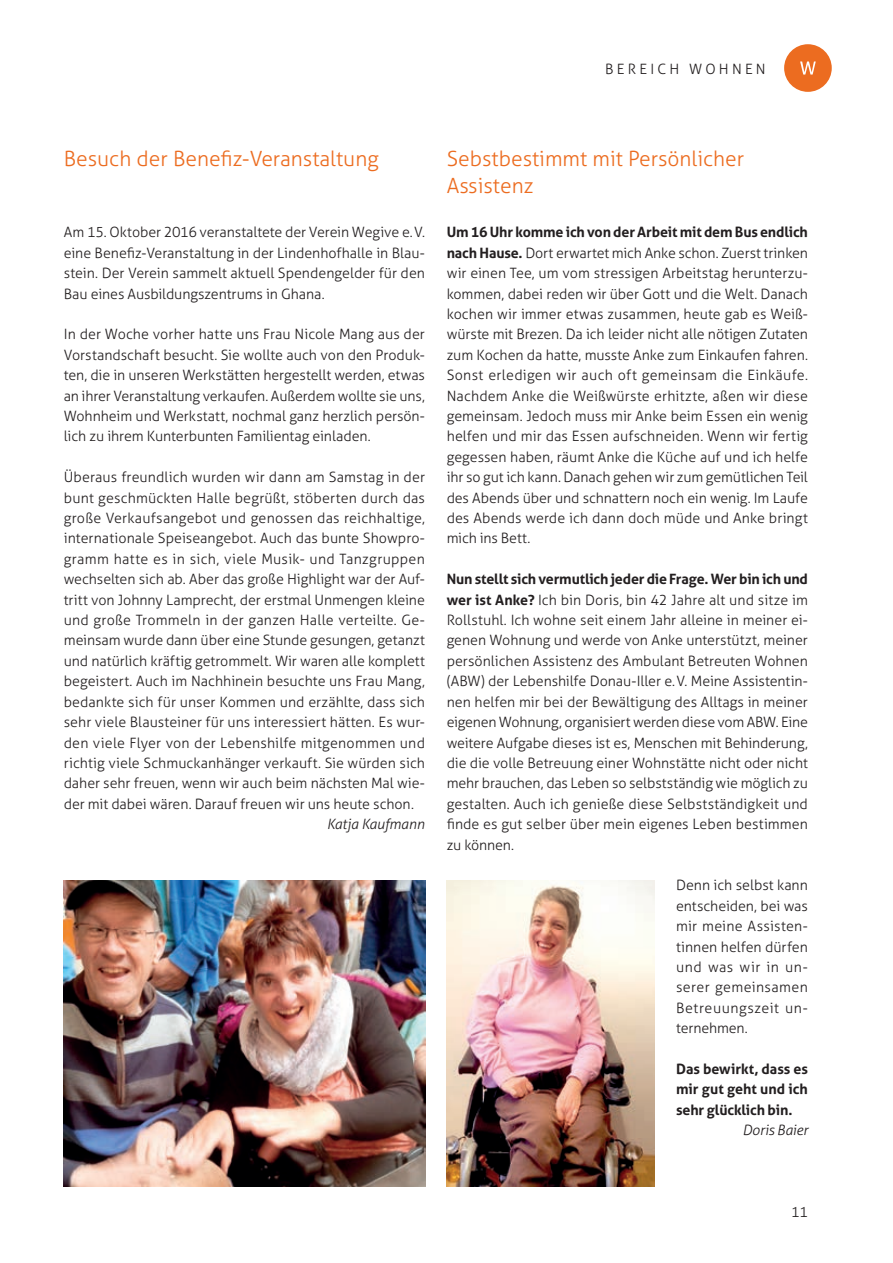
<style>
.page{position:relative;width:893px;height:1263px;background:#fff}
.page>*{position:absolute;margin:0;border:0;box-sizing:border-box;transform-origin:0 0}
.t1{font:300 21px/27px "Aller";color:#ec6c20}
.t2{font:300 14.25px/20.4px "Aller";color:#231f20;text-align:justify}
.t3{font:700 14.25px/20.4px "Aller";letter-spacing:-.005em;color:#231f20;text-align:justify}
.t4{font:italic 300 14.25px "Aller";letter-spacing:-.01em;color:#231f20}
.s1{font-weight:700}
</style>
<div class="page">
<img style="left:64px;top:880px;width:361px;height:306px">
<img style="left:447px;top:880px;width:208px;height:306px">
<div style="left:784px;top:44px;width:48px;height:48px;background:#ec6c20;border-radius:50%"></div>
<svg style="left:800px;top:61px;width:16px;height:14px"></svg>
<p class="t2" style="left:605px;top:59px;width:98px">bE RE ICH wohn</p>
<p class="t2" style="left:745px;top:59px;width:19px">en</p>
<h1 class="t1" style="left:64px;top:145px;width:316px">Besuch der Benefiz-Veranstaltung</h1>
<p class="t2" style="left:64px;top:222px;width:363px">Am 15. Oktober 2016 veranstaltete der Verein Wegive e.V. eine Benefiz-Veranstaltung in der Lindenhofhalle in Blau&shy;stein. Der Verein sammelt aktuell Spendengelder für den Bau eines Ausbildungszentrums in G hana.</p>
<p class="t2" style="left:64px;top:324px;width:363px">In der Woche vorher hatte uns Frau Nicole Mang aus der Vorstandschaft besucht. Sie wollte auch von den Produk&shy;ten, die in unseren Werkstätten hergestellt werden, etwas an ihrer Veranstaltung verkaufen. Außerdem wollte sie uns, Wohnheim und Werkstatt, nochmal ganz herzlich persön&shy;lich zu ihrem Kunterbunten Familientag einladen.</p>
<p class="t2" style="left:64px;top:467px;width:363px">Überaus freundlich wurden wir dann am Samstag in der bunt geschmückten Halle begrüßt, stöberten durch das große Verkaufsangebot und genossen das reichhaltige, internationale Speiseangebot. Auch das bunte Showpro&shy;gramm hatte es in sich, viele Musik- und Tanzgruppen wechselten sich ab. Aber das große Highlight war der Auf&shy;tritt von Johnny Lamprecht, der erstmal U nmengen kleine und große Trommeln in der ganzen Halle verteilte. G e&shy;meinsam wurde dann über eine Stunde gesungen, getanzt und natürlich kräftig getrommelt. Wir waren alle komplett begeistert. Auch im Nachhinein besuchte uns Frau Mang, bedankte sich für unser Kommen und erzählte, dass sich sehr viele Blausteiner für uns interessiert hätten. Es wur&shy;den viele Flyer von der Lebenshilfe mitgenommen und richtig viele Schmuckanhänger verkauft. Sie würden sich daher sehr freuen, wenn wir auch beim nächsten Mal wie&shy;der mit dabei wären. Darauf freuen wir uns heute schon.</p>
<p class="t4" style="left:327px;top:815px;width:99px">Katja Kaufmann</p>
<h1 class="t1" style="left:447px;top:145px;width:299px">Sebstbestimmt mit Persönlicher<br>Assistenz</h1>
<p class="t2" style="left:447px;top:222px;width:363px"><span class="s1">Um 16 Uhr komme ich von der Arbeit mit dem Bus endlich nach Hause.</span> Dort erwartet mich Anke schon. Zuerst trinken wir einen Tee, um vom stressigen Arbeitstag herunterzu&shy;kommen, dabei reden wir über Gott und die Welt. Danach kochen wir immer etwas zusammen, heute gab es Weiß&shy;würste mit Brezen. Da ich leider nicht alle nötigen Zutaten zum Kochen da hatte, musste Anke zum Einkaufen fahren.<br>Sonst erledigen wir auch oft gemeinsam die Einkäufe.<br>Nachdem Anke die Weißwürste erhitzte, aßen wir diese gemeinsam. Jedoch muss mir Anke beim Essen ein wenig helfen und mir das Essen aufschneiden. Wenn wir fertig gegessen haben, räumt Anke die Küche auf und ich helfe ihr so gut ich kann. Danach gehen wir zum gemütlichen Teil des Abends über und schnattern noch ein wenig. Im Laufe des Abends werde ich dann doch müde und Anke bringt mich ins Bett.</p>
<p class="t2" style="left:447px;top:569px;width:363px"><span class="s1">Nun stellt sich vermutlich jeder die Frage. Wer bin ich und wer ist Anke?</span> Ich bin Doris, bin 42 Jahre alt und sitze im Rollstuhl. Ich wohne seit einem Jahr alleine in meiner ei&shy;genen Wohnung und werde von Anke unterstützt, meiner persönlichen Assistenz des Ambulant Betreuten Wohnen (ABW) der Lebenshilfe Donau-Iller e.V. Meine Assistentin&shy;nen helfen mir bei der Bewältigung des Alltags in meiner eigenen Wohnung, organisiert werden diese vom ABW. Eine weitere Aufgabe dieses ist es, Menschen mit Behinderung, die die volle Betreuung einer Wohnstätte nicht oder nicht mehr brauchen, das Leben so selbstständig wie möglich zu gestalten. Auch ich genieße diese Selbstständigkeit und finde es gut selber über mein eigenes Leben bestimmen zu können.</p>
<p class="t2" style="left:676px;top:875px;width:133px">Denn ich selbst kann entscheiden, bei was mir meine Assisten&shy;tinnen helfen dürfen und was wir in un&shy;serer gemeinsamen Betreuungszeit un&shy;ternehmen.</p>
<p class="t3" style="left:676px;top:1059px;width:133px">Das bewirkt, dass es mir gut geht und ich sehr glücklich bin.</p>
<p class="t4" style="left:742px;top:1122px;width:67px">Doris Baier</p>
<p class="t2" style="left:791px;top:1202px;width:18px">11</p>
</div>
